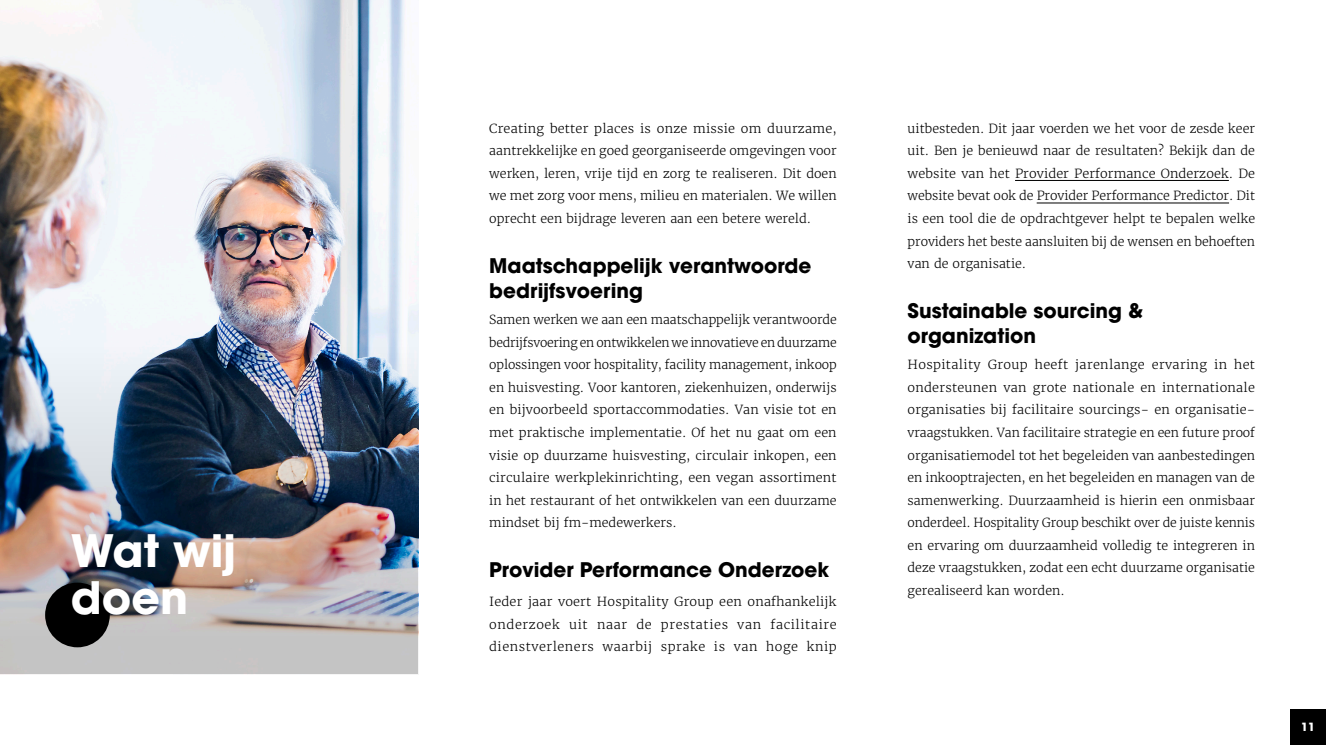
<style>
.page{position:relative;width:1326px;height:745px;background:#fff}
.page>*{position:absolute;margin:0;border:0;box-sizing:border-box;transform-origin:0 0}
.Kop_1{font:700 44.38px/47.2px "ITC Avant Garde Pro";color:#fff}
.Kop_2{font:700 20px/25px "ITC Avant Garde Pro";color:#000}
.Basis_tekst{font:300 12.5px/22.5px "Merriweather";color:#000;text-align:justify}
.t1{font:700 11.25px "ITC Avant Garde Pro";color:#fff}
</style>
<div class="page">
<img style="left:0;top:0;width:418px;height:296px">
<img style="left:0;top:296px;width:418px;height:377px">
<div style="left:45px;top:582px;width:65px;height:65px;background:#000;border-radius:50%"></div>
<hr style="left:1014px;top:180px;width:214px;height:1px;background:#000">
<hr style="left:1036px;top:202px;width:192px;height:1px;background:#000">
<div style="left:1290px;top:709px;width:35px;height:35px;background:#000"></div>
<p class="Kop_1" style="left:71px;top:526px;width:167px">Wat wij doen</p>
<p class="Basis_tekst" style="left:489px;top:117px;width:349px">Creating better places is onze missie om duurzame, aantrekkelijke en goed georganiseerde omgevingen voor werken, leren, vrije tijd en zorg te realiseren. Dit doen we met zorg voor mens, milieu en materialen. We willen oprecht een bijdrage leveren aan een betere wereld.</p>
<p class="Kop_2" style="left:489px;top:252px;width:323px">Maatschappelijk verantwoorde bedrijfsvoering</p>
<p class="Basis_tekst" style="left:489px;top:308px;width:349px">Samen werken we aan een maatschappelijk verantwoorde bedrijfsvoering en ontwikkelen we innovatieve en duurzame oplossingen voor hospitality, facility management, inkoop en huisvesting. Voor kantoren, ziekenhuizen, onderwijs en bijvoorbeeld sportaccommodaties. Van visie tot en met praktische implementatie. Of het nu gaat om een visie op duurzame huisvesting, circulair inkopen, een circulaire werkplekinrichting, een vegan assortiment in het restaurant of het ontwikkelen van een duurzame mindset bij fm-medewerkers.</p>
<p class="Kop_2" style="left:489px;top:556px;width:341px">Provider Performance Onderzoek</p>
<p class="Basis_tekst" style="left:489px;top:590px;width:349px">Ieder jaar voert Hospitality Group een onafhankelijk onderzoek uit naar de prestaties van facilitaire dienstverleners waarbij sprake is van hoge knip</p>
<p class="Basis_tekst" style="left:907px;top:117px;width:349px">uitbesteden. Dit jaar voerden we het voor de zesde keer uit. Ben je benieuwd naar de resultaten? Bekijk dan de website van het Provider Performance Onderzoek. De website bevat ook de Provider Performance Predictor. Dit is een tool die de opdrachtgever helpt te bepalen welke providers het beste aansluiten bij de wensen en behoeften van de organisatie.</p>
<p class="Kop_2" style="left:907px;top:297px;width:237px">Sustainable sourcing &amp; organization</p>
<p class="Basis_tekst" style="left:907px;top:353px;width:349px;text-align:left">Hospitality Group heeft jarenlange ervaring in het ondersteunen van grote nationale en internationale organisaties bij facilitaire sourcings- en organisatie&shy;vraagstukken. Van facilitaire strategie en een future proof organisatiemodel tot het begeleiden van aanbestedingen en inkooptrajecten, en het begeleiden en managen van de samenwerking. Duurzaamheid is hierin een onmisbaar onderdeel. Hospitality Group beschikt over de juiste kennis en ervaring om duurzaamheid volledig te integreren in deze vraagstukken, zodat een echt duurzame organisatie gerealiseerd kan worden.</p>
<p class="t1" style="left:1301px;top:719px;width:15px">11</p>
</div>
